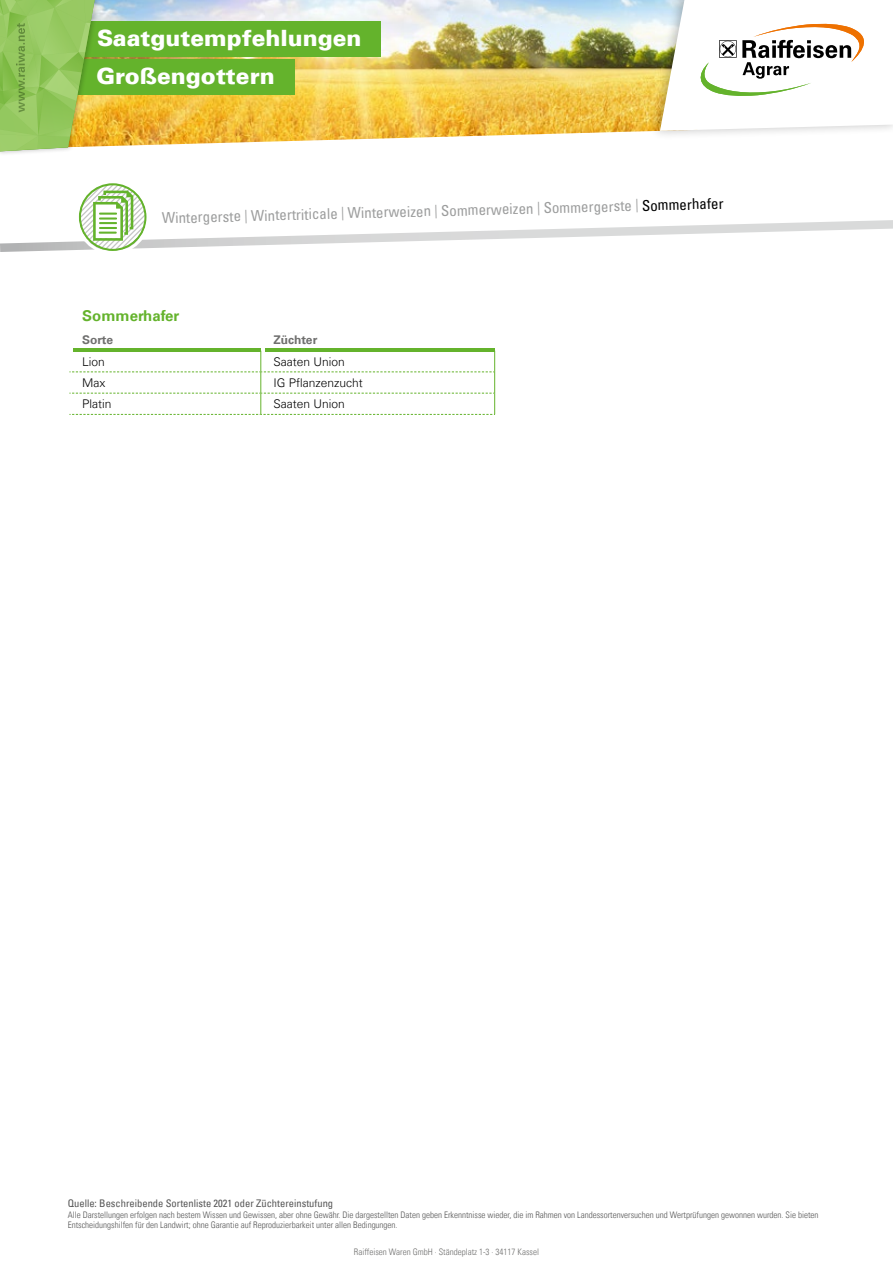
<style>
.page{position:relative;width:893px;height:1263px;background:#fff}
.page>*{position:absolute;margin:0;border:0;box-sizing:border-box;transform-origin:0 0}
.t1{font:900 22.5px/38.2px "Univers Com 75";color:#fff}
.t2{font:condensed 15px "Univers Com 57";color:#9c9d9d}
.t3{font:700 15px "Univers Com 65";color:#64b32c}
.t4{font:300 12px "Univers Com 45";color:#000}
.t5{font:700 12px "Univers Com 65";color:#6f6f6e}
.t6{font:condensed 10.5px "Univers Com 57";color:#565656}
.t7{font:9px/10.8px "Univers Com 47 Light Cond";color:#565656}
.t8{font:9px "Univers Com 47 Light Cond";color:#6f6f6e}
.s1{font-size:13.5px}
.s2{color:#000}
</style>
<div class="page">
<img style="left:101px;top:0;width:547px;height:147px">
<div style="left:59px;top:21px;width:322px;height:35px;background:#64b32c"></div>
<div style="left:648px;top:0;width:245px;height:140px;background:#000;opacity:.25"></div>
<svg style="left:660px;top:0;width:233px;height:131px"></svg>
<div style="left:58px;top:59px;width:237px;height:36px;background:#64b32c"></div>
<div style="left:0;top:0;width:101px;height:156px;background:#000;opacity:.25"></div>
<svg style="left:0;top:0;width:95px;height:151px;background:#9bc55b"></svg>
<div style="left:16px;top:22px;width:11px;height:92px;background:#000;opacity:.75"></div>
<div style="left:75px;top:179px;width:75px;height:75px;border:3px solid #fff;border-radius:50%"></div>
<svg style="left:0;top:184px;width:893px;height:68px"></svg>
<svg style="left:69px;top:351px;width:426px;height:64px"></svg>
<hr style="left:74px;top:349px;width:187px;height:3px;background:#64b32c">
<hr style="left:265px;top:349px;width:230px;height:3px;background:#64b32c">
<h1 class="t1" style="left:96px;top:18px;width:267px">Saatgutempfehlungen<br>Großengottern</h1>
<p class="t2" style="left:162px;top:210px;width:563px;rotate:-2deg">Wintergerste <sup>|</sup> Wintertriticale <span class="s1">|</span> Winterweizen <span class="s1">|</span> Sommerweizen <span class="s1">|</span> Sommergerste <span class="s1">|</span> <span class="s2">Sommerhafer</span></p>
<p class="t3" style="left:82px;top:307px;width:99px">Sommerhafer</p>
<p class="t5" style="left:82px;top:333px;width:32px">Sorte</p>
<p class="t5" style="left:274px;top:333px;width:45px">Züchter</p>
<p class="t4" style="left:82px;top:354px;width:24px">Lion</p>
<p class="t4" style="left:274px;top:354px;width:73px">Saaten Union</p>
<p class="t4" style="left:82px;top:375px;width:25px">Max</p>
<p class="t4" style="left:274px;top:375px;width:91px">IG Pflanzenzucht</p>
<p class="t4" style="left:82px;top:397px;width:31px">Platin</p>
<p class="t4" style="left:274px;top:397px;width:73px">Saaten Union</p>
<p class="t6" style="left:68px;top:1196px;width:267px">Quelle: Beschreibende Sortenliste 2021 oder Züchtereinstufung</p>
<p class="t7" style="left:68px;top:1209px;width:752px">Alle Darstellungen erfolgen nach bestem Wissen und Gewissen, aber ohne Gewähr. Die dargestellten Daten geben Erkenntnisse wieder, die im Rahmen von Landessortenversuchen und Wertprüfungen gewonnen wurden. Sie bieten<br>Entscheidungshilfen für den Landwirt; ohne Garantie auf Reproduzierbarkeit unter allen Bedingungen.</p>
<p class="t8" style="left:354px;top:1246px;width:187px">Raiffeisen Waren GmbH · Ständeplatz 1-3 · 34117 Kassel</p>
</div>
